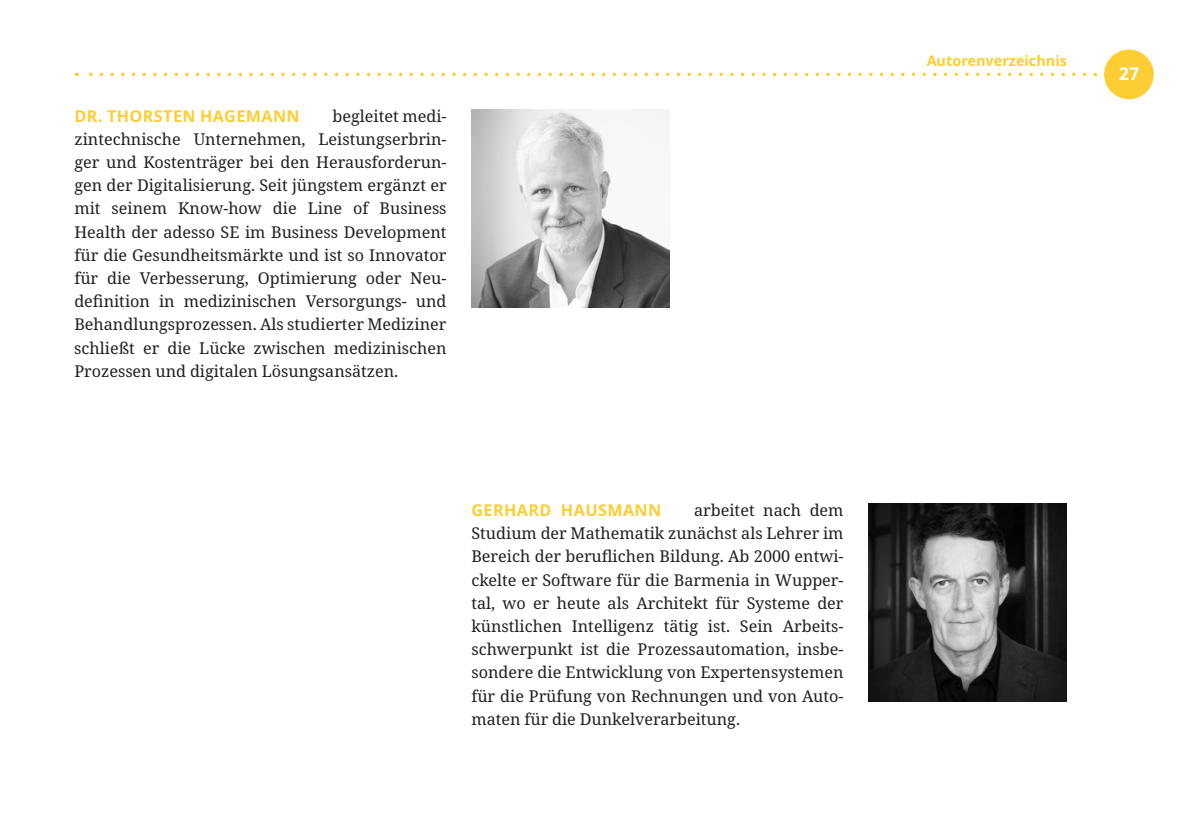
<style>
.page{position:relative;width:1191px;height:819px;background:#fff}
.page>*{position:absolute;margin:0;border:0;box-sizing:border-box;transform-origin:0 0}
.t1{font:700 17.5px "Noto Sans";color:#fff}
.t2{font:16.1px/23.1px "Noto Serif";color:#231f20;text-align:justify}
.t3{font:700 16.1px "Noto Sans";letter-spacing:.025em;color:#fecd33}
.t4{font:700 14.35px "Noto Sans";color:#fecd33}
</style>
<div class="page">
<svg style="left:76px;top:73px;width:1021px;height:3px"></svg>
<div style="left:1104px;top:50px;width:49px;height:49px;background:#fecd33;border-radius:50%"></div>
<img style="left:868px;top:503px;width:199px;height:198px">
<img style="left:471px;top:109px;width:199px;height:199px">
<p class="t2" style="left:74px;top:105px;width:374px;text-indent:258px">begleitet medi&shy;zintechnische Unternehmen, Leistungserbrin&shy;ger und Kostenträger bei den Herausforderun&shy;gen der Digitalisierung. Seit jüngstem ergänzt er mit seinem Know-how die Line of Business Health der adesso SE im Business Development für die Gesundheitsmärkte und ist so Innovator für die Verbesserung, Optimierung oder Neu&shy;definition in medizinischen Versorgungs- und Behandlungsprozessen. Als studierter Mediziner schließt er die Lücke zwischen medizinischen Prozessen und digitalen Lösungsansätzen.</p>
<p class="t3" style="left:74px;top:104px;width:227px">DR. THORSTEN HAGEMANN</p>
<p class="t2" style="left:471px;top:499px;width:374px;text-indent:223px">arbeitet nach dem Studium der Mathematik zunächst als Lehrer im Bereich der beruflichen Bildung. Ab 2000 entwi&shy;ckelte er Software für die Barmenia in Wupper&shy;tal, wo er heute als Architekt für Systeme der künstlichen Intelligenz tätig ist. Sein Arbeits&shy;schwerpunkt ist die Prozessautomation, insbe&shy;sondere die Entwicklung von Expertensystemen für die Prüfung von Rechnungen und von Auto&shy;maten für die Dunkelverarbeitung.</p>
<p class="t3" style="left:471px;top:499px;width:191px">GERHARD HAUSMANN</p>
<p class="t4" style="left:926px;top:51px;width:142px">Autorenverzeichnis</p>
<p class="t1" style="left:1119px;top:62px;width:21px">27</p>
</div>
